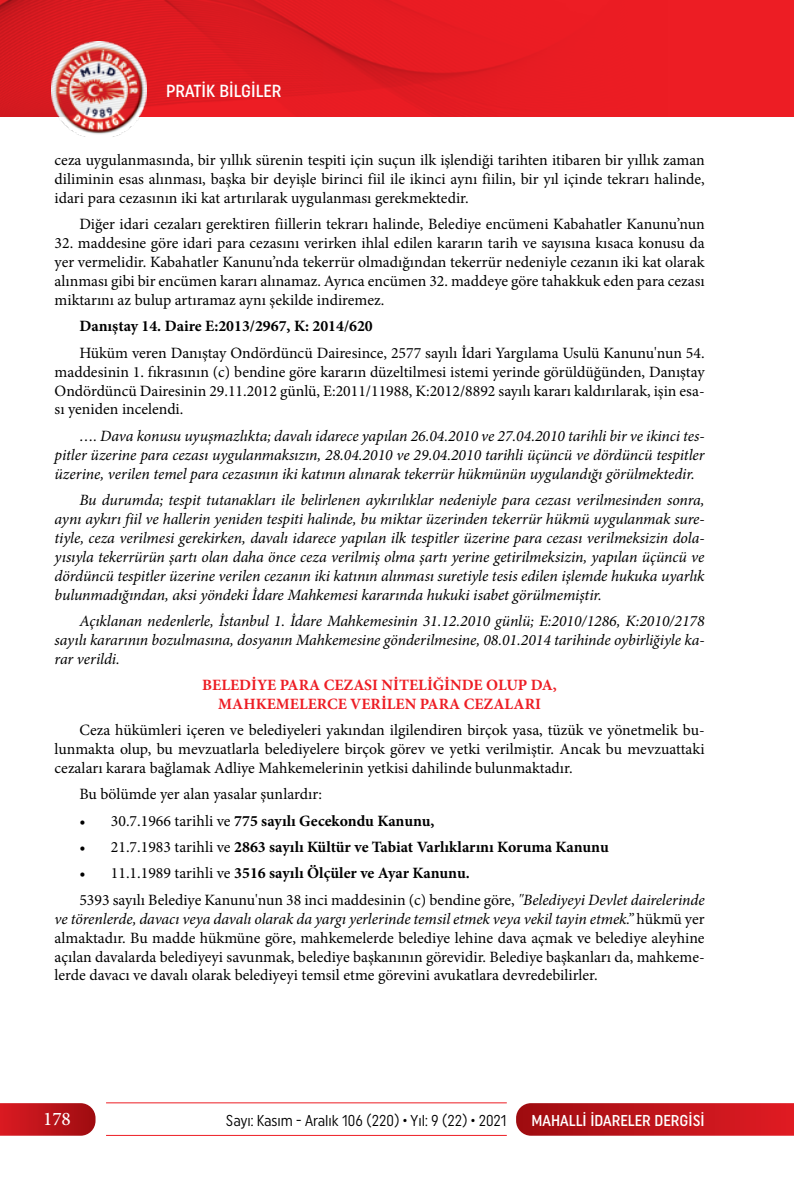
<style>
.page{position:relative;width:794px;height:1191px;background:#fff}
.page>*{position:absolute;margin:0;border:0;box-sizing:border-box;transform-origin:0 0}
.t1{font:500 19.25px "Minion Pro";color:#fff}
.t2{font:500 17.5px "Uniform Condensed";color:#fff}
.t3{font:15.75px/18.9px "Minion Pro";color:#000;text-align:justify}
.t4{font:italic 15.75px/18.9px "Minion Pro";letter-spacing:-.01em;color:#000;text-align:justify}
.t5{font:700 15.75px "Minion Pro";color:#000}
.t6{font:700 15.75px/18.9px "Minion Pro";color:#ed1d24;text-align:center}
.t7{font:15.75px "Uniform Condensed";color:#000;scale:.95 1}
.t8{font:500 15.75px "Uniform Condensed";color:#fff}
.s1{font-weight:400}
.s2{font-weight:700}
.s3{font-style:italic}
</style>
<div class="page">
<svg style="left:516px;top:1103px;width:278px;height:32px;background:#c0181e"></svg>
<svg style="left:0;top:1103px;width:95px;height:32px;background:#be1a20"></svg>
<hr style="left:106px;top:1102px;width:401px;height:1px;background:#ed1d24">
<hr style="left:106px;top:1135px;width:401px;height:1px;background:#ed1d24">
<img style="left:58px;top:117px;width:82px;height:20px">
<img style="left:0;top:0;width:785px;height:117px">
<p class="t2" style="left:166px;top:80px;width:117px">PRATİK BİLGİLER</p>
<p class="t3" style="left:55px;top:151px;width:651px">ceza uygulanmasında, bir yıllık sürenin tespiti için suçun ilk işlendiği tarihten itibaren bir yıllık zaman diliminin esas alınması, başka bir deyişle birinci fiil ile ikinci aynı fiilin, bir yıl içinde tekrarı halinde, idari para cezasının iki kat artırılarak uygulanması gerekmektedir.</p>
<p class="t3" style="left:79px;top:215px;width:627px">Diğer idari cezaları gerektiren fiillerin tekrarı halinde, Belediye encümeni Kabahatler Kanunu’nun</p>
<p class="t3" style="left:55px;top:234px;width:651px">32. maddesine göre idari para cezasını verirken ihlal edilen kararın tarih ve sayısına kısaca konusu da yer vermelidir. Kabahatler Kanunu’nda tekerrür olmadığından tekerrür nedeniyle cezanın iki kat olarak alınması gibi bir encümen kararı alınamaz. Ayrıca encümen 32. maddeye göre tahakkuk eden para cezası miktarını az bulup artıramaz aynı şekilde indiremez.</p>
<p class="t5" style="left:79px;top:315px;width:295px">Danıştay 14. Daire E:2013/2967, K: 2014/620</p>
<p class="t3" style="left:55px;top:343px;width:651px;text-indent:25px">Hüküm veren Danıştay Ondördüncü Dairesince, 2577 sayılı İdari Yargılama Usulü Kanunu'nun 54. maddesinin 1. fıkrasının (c) bendine göre kararın düzeltilmesi istemi yerinde görüldüğünden, Danıştay Ondördüncü Dairesinin 29.11.2012 günlü, E:2011/11988, K:2012/8892 sayılı kararı kaldırılarak, işin esa&shy;sı yeniden incelendi.</p>
<p class="t4" style="left:55px;top:426px;width:651px;text-indent:25px">…. Dava konusu uyuşmazlıkta; davalı idarece yapılan 26.04.2010 ve 27.04.2010 tarihli bir ve ikinci tes&shy;pitler üzerine para cezası uygulanmaksızın, 28.04.2010 ve 29.04.2010 tarihli üçüncü ve dördüncü tespitler üzerine, verilen temel para cezasının iki katının alınarak tekerrür hükmünün uygulandığı görülmektedir.</p>
<p class="t4" style="left:55px;top:490px;width:651px;text-indent:25px">Bu durumda; tespit tutanakları ile belirlenen aykırılıklar nedeniyle para cezası verilmesinden sonra, aynı aykırı fiil ve hallerin yeniden tespiti halinde, bu miktar üzerinden tekerrür hükmü uygulanmak sure&shy;tiyle, ceza verilmesi gerekirken, davalı idarece yapılan ilk tespitler üzerine para cezası verilmeksizin dola&shy;yısıyla tekerrürün şartı olan daha önce ceza verilmiş olma şartı yerine getirilmeksizin, yapılan üçüncü ve dördüncü tespitler üzerine verilen cezanın iki katının alınması suretiyle tesis edilen işlemde hukuka uyarlık bulunmadığından, aksi yöndeki İdare Mahkemesi kararında hukuki isabet görülmemiştir.</p>
<p class="t4" style="left:55px;top:611px;width:651px;text-indent:25px">Açıklanan nedenlerle, İstanbul 1. İdare Mahkemesinin 31.12.2010 günlü; E:2010/1286, K:2010/2178 sayılı kararının bozulmasına, dosyanın Mahkemesine gönderilmesine, 08.01.2014 tarihinde oybirliğiyle ka&shy;rar verildi.</p>
<p class="t6" style="left:202px;top:675px;width:356px">BELEDİYE PARA CEZASI NİTELİĞİNDE OLUP DA,<br>MAHKEMELERCE VERİLEN PARA CEZALARI</p>
<p class="t3" style="left:55px;top:721px;width:651px;text-indent:25px">Ceza hükümleri içeren ve belediyeleri yakından ilgilendiren birçok yasa, tüzük ve yönetmelik bu&shy;lunmakta olup, bu mevzuatlarla belediyelere birçok görev ve yetki verilmiştir. Ancak bu mevzuattaki cezaları karara bağlamak Adliye Mahkemelerinin yetkisi dahilinde bulunmaktadır.</p>
<p class="t3" style="left:79px;top:785px;width:244px">Bu bölümde yer alan yasalar şunlardır:</p>
<p class="t5" style="left:79px;top:809px;width:357px"><span class="s1">• 30.7.1966 tarihli ve</span> 775 sayılı Gecekondu Kanunu,</p>
<p class="t5" style="left:79px;top:836px;width:531px"><span class="s1">• 21.7.1983 tarihli ve</span> 2863 sayılı Kültür ve Tabiat Varlıklarını Koruma Kanunu</p>
<p class="t3" style="left:79px;top:860px;width:627px;line-height:26.2px">• 11.1.1989 tarihli ve <span class="s2">3516 sayılı Ölçüler ve Ayar Kanunu.<br></span>5393 sayılı Belediye Kanunu'nun 38 inci maddesinin (c) bendine göre, <span class="s3">"Belediyeyi Devlet dairelerinde</span></p>
<p class="t3" style="left:55px;top:909px;width:651px"><span class="s3">ve törenlerde, davacı veya davalı olarak da yargı yerlerinde temsil etmek veya vekil tayin etmek.”</span> hükmü yer almaktadır. Bu madde hükmüne göre, mahkemelerde belediye lehine dava açmak ve belediye aleyhine açılan davalarda belediyeyi savunmak, belediye başkanının görevidir. Belediye başkanları da, mahkeme&shy;lerde davacı ve davalı olarak belediyeyi temsil etme görevini avukatlara devredebilirler.</p>
<p class="t1" style="left:43px;top:1106px;width:29px">178</p>
<p class="t7" style="left:226px;top:1111px;width:297px">Sayı: Kasım - Aralık 106 (220) • Yıl: 9 (22) • 2021</p>
<p class="t8" style="left:531px;top:1111px;width:175px">MAHALLİ İDARELER DERGİSİ</p>
</div>
